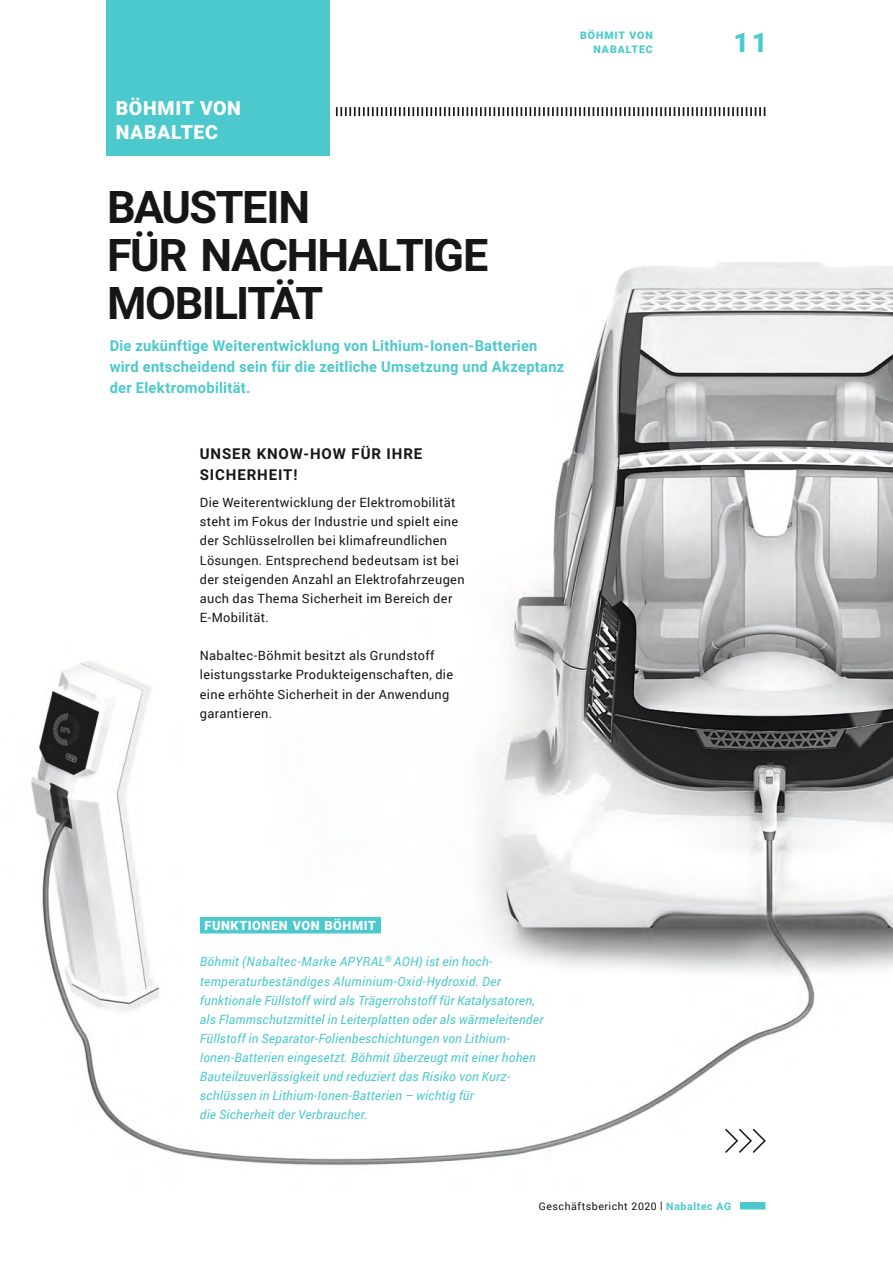
<style>
.page{position:relative;width:893px;height:1263px;background:#fff}
.page>*{position:absolute;margin:0;border:0;box-sizing:border-box;transform-origin:0 0}
.t1{font:700 45px/48px "Roboto";letter-spacing:-.035em;color:#151616}
.t2{font:900 27px "Roboto";color:#4cc9cc}
.t3{font:900 19.5px/24px "Roboto";letter-spacing:.035em;color:#fff}
.t4{font:700 15px/21px "Roboto";letter-spacing:.02em;color:#4cc9cc}
.t5{font:700 15px/21px "Roboto";letter-spacing:.06em;color:#151616}
.t6{font:italic 12.75px/19.2px "Roboto";letter-spacing:.015em;color:#4cc9cc}
.t7{font:12.75px/19.2px "Roboto";letter-spacing:.025em;color:#151616}
.t8{font:900 12.75px "Roboto";letter-spacing:.04em;color:#fff}
.t9{font:10.5px "Roboto";letter-spacing:.05em;color:#151616}
.t10{font:900 10.5px/13.5px "Roboto";letter-spacing:.09em;color:#4cc9cc;text-align:right}
.s1{font-weight:700;color:#4cc9cc}
</style>
<div class="page">
<img style="left:31px;top:107px;width:862px;height:1103px">
<svg style="left:725px;top:1129px;width:41px;height:24px"></svg>
<div style="left:740px;top:1202px;width:25px;height:7px;background:#4cc9cc"></div>
<div style="left:106px;top:0;width:224px;height:155px;background:#4cc9cc"></div>
<svg style="left:336px;top:107px;width:429px;height:9px"></svg>
<div style="left:200px;top:917px;width:181px;height:16px;background:#4cc9cc"></div>
<h3 class="t3" style="left:116px;top:95px;width:127px">BÖHMIT VON<br>NABALTEC</h3>
<p class="t10" style="left:580px;top:28px;width:74px">BÖHMIT VON<br>NABALTEC</p>
<h1 class="t1" style="left:107px;top:182px;width:383px">BAUSTEIN<br>FÜR NACHHALTIGE<br>MOBILITÄT</h1>
<p class="t4" style="left:110px;top:335px;width:456px">Die zukünftige Weiterentwicklung von Lithium-Ionen-Batterien wird entscheidend sein für die zeitliche Umsetzung und Akzeptanz der Elektromobilität.</p>
<p class="t5" style="left:200px;top:443px;width:224px">UNSER KNOW-HOW FÜR IHRE<br>SICHERHEIT!</p>
<p class="t7" style="left:200px;top:492px;width:266px">Die Weiterentwicklung der Elektromobilität steht im Fokus der Industrie und spielt eine der Schlüsselrollen bei klimafreundlichen Lösungen. Entsprechend bedeutsam ist bei der steigenden Anzahl an Elektrofahrzeugen auch das Thema Sicherheit im Bereich der E-Mobilität.</p>
<p class="t7" style="left:200px;top:646px;width:255px">Nabaltec-Böhmit besitzt als Grundstoff leistungsstarke Produkteigenschaften, die eine erhöhte Sicherheit in der Anwendung garantieren.</p>
<p class="t8" style="left:205px;top:916px;width:173px">FUNKTIONEN VON BÖHMIT</p>
<p class="t6" style="left:200px;top:952px;width:345px">Böhmit (Nabaltec-Marke APYRAL<sup>®</sup> AOH) ist ein hoch&shy;temperaturbeständiges Aluminium-Oxid-Hydroxid. Der funktionale Füllstoff wird als Trägerrohstoff für Katalysatoren, als Flammschutzmittel in Leiterplatten oder als wärmeleitender Füllstoff in Separator-Folienbeschichtungen von Lithium-Ionen-Batterien eingesetzt. Böhmit überzeugt mit einer hohen Bauteilzuverlässigkeit und reduziert das Risiko von Kurz&shy;schlüssen in Lithium-Ionen-Batterien – wichtig für<br>die Sicherheit der Verbraucher.</p>
<h2 class="t2" style="left:734px;top:24px;width:35px">11</h2>
<p class="t9" style="left:539px;top:1198px;width:194px">Geschäftsbericht 2020 | <span class="s1">Nabaltec AG</span></p>
</div>
